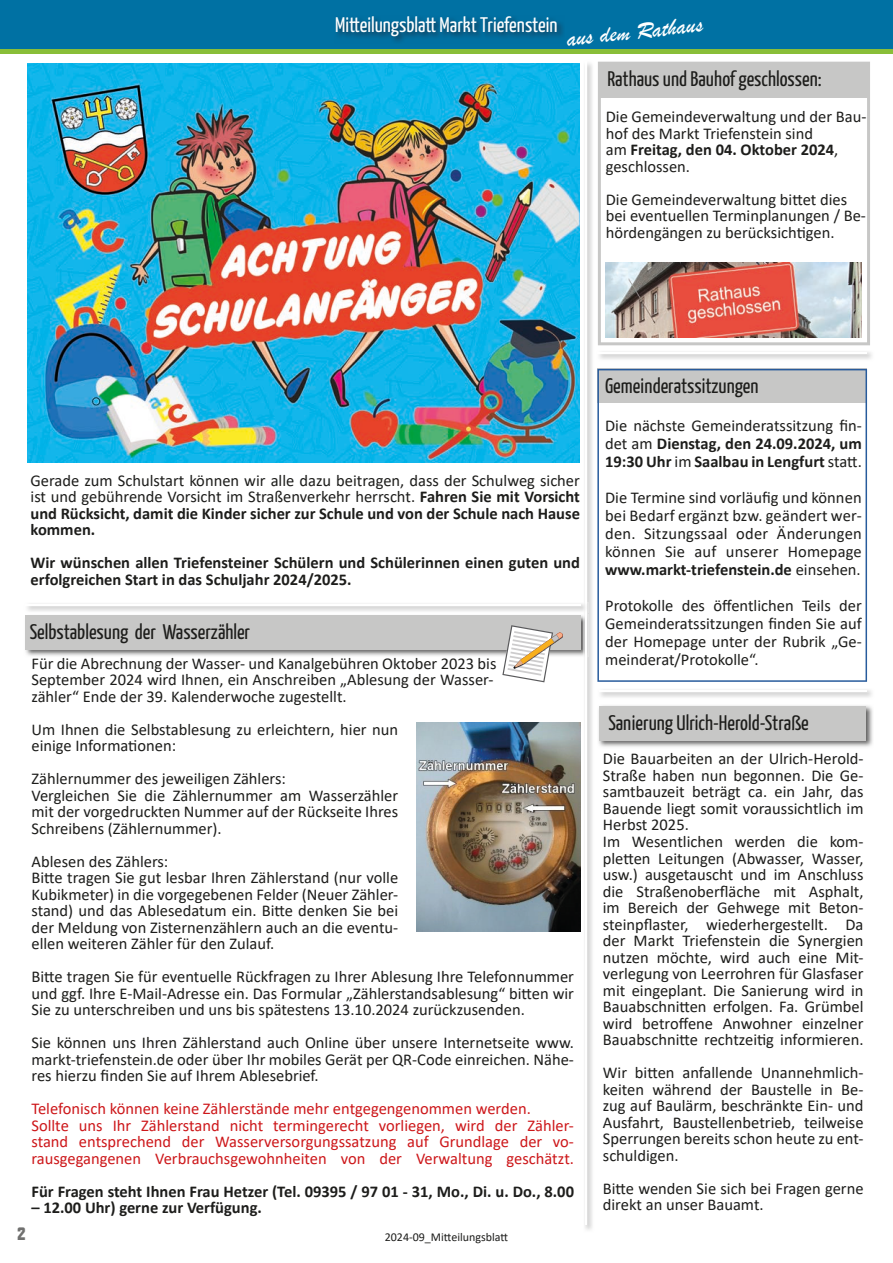
<style>
.page{position:relative;width:893px;height:1263px;background:#fff}
.page>*{position:absolute;margin:0;border:0;box-sizing:border-box;transform-origin:0 0}
.t1{font:24px "Brush Script";color:#fff}
.t2{font:21px "Yanone Kaffeesatz";color:#1d1d1b}
.t3{font:21px "Yanone Kaffeesatz";color:#fff}
.t4{font:800 18px "Refrigerator Deluxe";color:#70706f}
.t5{font:16.5px/16.5px "Calibri";color:#1d1d1b}
.t6{font:700 16.5px/18px "Calibri";color:#1d1d1b;text-align:justify}
.t7{font:16.5px/16.5px "Calibri";color:#cd171a}
.t8{font:12px "Calibri";color:#1d1d1b}
.s1{font-weight:700}
.s2{font-weight:400}
</style>
<div class="page">
<div style="left:0;top:0;width:893px;height:51px;background:#0071a3"></div>
<hr style="left:0;top:49px;width:893px;height:4px;background:#89be38">
<img style="left:337px;top:18px;width:226px;height:24px">
<img style="left:25px;top:615px;width:558px;height:41px">
<div style="left:26px;top:615px;width:555px;height:34px;background:#c7c7c6"></div>
<svg style="left:597px;top:369px;width:270px;height:313px"></svg>
<img style="left:583px;top:63px;width:9px;height:1167px">
<hr style="left:585px;top:62px;width:2px;height:1163px;background:#fff">
<svg style="left:502px;top:625px;width:61px;height:57px"></svg>
<svg style="left:598px;top:62px;width:272px;height:283px"></svg>
<img style="left:417px;top:722px;width:164px;height:210px">
<img style="left:598px;top:705px;width:275px;height:42px">
<div style="left:599px;top:706px;width:267px;height:35px;background:#c7c7c6"></div>
<svg style="left:583px;top:602px;width:5px;height:11px"></svg>
<img style="left:27px;top:63px;width:553px;height:399px">
<p class="t3" style="left:335px;top:10px;width:224px">Mitteilungsblatt Markt Triefenstein</p>
<h1 class="t1" style="left:565px;top:24px;width:138px;rotate:-6deg">aus dem Rathaus</h1>
<p class="t2" style="left:607px;top:64px;width:216px">Rathaus und Bauhof geschlossen:</p>
<p class="t5" style="left:606px;top:108px;width:262px">Die Gemeindeverwaltung und der Bau&shy;hof des Markt Triefenstein sind<br>am <span class="s1">Freitag, den 04. Oktober 2024</span>, geschlossen.</p>
<p class="t5" style="left:606px;top:190px;width:262px">Die Gemeindeverwaltung bittet dies bei eventuellen Terminplanungen / Be&shy;hördengängen zu berücksichtigen.</p>
<p class="t5" style="left:31px;top:472px;width:551px;text-align:justify">Gerade zum Schulstart können wir alle dazu beitragen, dass der Schulweg sicher ist und gebührende Vorsicht im Straßenverkehr herrscht. <span class="s1">Fahren Sie mit Vorsicht und Rücksicht, damit die Kinder sicher zur Schule und von der Schule nach Hause kommen.</span></p>
<p class="t6" style="left:31px;top:554px;width:551px;line-height:16.5px">Wir wünschen allen Triefensteiner Schülern und Schülerinnen einen guten und erfolgreichen Start in das Schuljahr 2024/2025.</p>
<p class="t2" style="left:30px;top:616px;width:222px">Selbstablesung der Wasserzähler</p>
<p class="t5" style="left:31px;top:655px;width:467px">Für die Abrechnung der Wasser- und Kanalgebühren Oktober 2023 bis<br>September 2024 wird Ihnen, ein Anschreiben „Ablesung der Wasser&shy;zähler“ Ende der 39. Kalenderwoche zugestellt.</p>
<p class="t5" style="left:31px;top:721px;width:368px">Um Ihnen die Selbstablesung zu erleichtern, hier nun einige Informationen:</p>
<p class="t5" style="left:31px;top:770px;width:368px">Zählernummer des jeweiligen Zählers:<br>Vergleichen Sie die Zählernummer am Wasserzähler mit der vorgedruckten Nummer auf der Rückseite Ihres Schreibens (Zählernummer).</p>
<p class="t5" style="left:31px;top:853px;width:368px">Ablesen des Zählers:<br>Bitte tragen Sie gut lesbar Ihren Zählerstand (nur volle Kubikmeter) in die vorgegebenen Felder (Neuer Zähler&shy;stand) und das Ablesedatum ein. Bitte denken Sie bei der Meldung von Zisternenzählern auch an die eventu&shy;ellen weiteren Zähler für den Zulauf.</p>
<p class="t5" style="left:31px;top:968px;width:544px;text-align:justify">Bitte tragen Sie für eventuelle Rückfragen zu Ihrer Ablesung Ihre Telefonnummer und ggf. Ihre E-Mail-Adresse ein. Das Formular „Zählerstandsablesung“ bitten wir Sie zu unterschreiben und uns bis spätestens 13.10.2024 zurückzusenden.</p>
<p class="t5" style="left:31px;top:1034px;width:544px;text-align:justify">Sie können uns Ihren Zählerstand auch Online über unsere Internetseite www. markt-triefenstein.de oder über Ihr mobiles Gerät per QR-Code einreichen. Nähe&shy;res hierzu finden Sie auf Ihrem Ablesebrief.</p>
<p class="t7" style="left:31px;top:1100px;width:544px">Telefonisch können keine Zählerstände mehr entgegengenommen werden.<br>Sollte uns Ihr Zählerstand nicht termingerecht vorliegen, wird der Zähler&shy;stand entsprechend der Wasserversorgungssatzung auf Grundlage der vo&shy;rausgegangenen Verbrauchsgewohnheiten von der Verwaltung geschätzt.</p>
<p class="t6" style="left:31px;top:1182px;width:544px">Für Fragen steht Ihnen Frau Hetzer (Tel. 09395 / 97 01 - 31, Mo., Di. u. Do., 8.00</p>
<p class="t6" style="left:31px;top:1199px;width:231px">– 12.00 Uhr) gerne zur Verfügung.</p>
<p class="t4" style="left:17px;top:1223px;width:10px">2</p>
<p class="t8" style="left:385px;top:1229px;width:125px">2024-09_Mitteilungsblatt</p>
<p class="t2" style="left:605px;top:371px;width:155px">Gemeinderatssitzungen</p>
<p class="t6" style="left:605px;top:416px;width:258px"><span class="s2">Die nächste Gemeinderatssitzung fin&shy;det am</span> Dienstag, den 24.09.2024, um 19:30 Uhr <span class="s2">im</span> Saalbau in Lengfurt <span class="s2">statt.</span></p>
<p class="t5" style="left:605px;top:488px;width:258px;line-height:18px;text-align:justify">Die Termine sind vorläufig und können bei Bedarf ergänzt bzw. geändert wer&shy;den. Sitzungssaal oder Änderungen können Sie auf unserer Homepage <span class="s1">www.markt-triefenstein.de</span> einsehen.</p>
<p class="t5" style="left:605px;top:596px;width:258px;line-height:18px;text-align:justify">Protokolle des öffentlichen Teils der Gemeinderatssitzungen finden Sie auf der Homepage unter der Rubrik „Ge&shy;meinderat/Protokolle“.</p>
<p class="t2" style="left:608px;top:708px;width:202px">Sanierung Ulrich-Herold-Straße</p>
<p class="t5" style="left:603px;top:750px;width:262px">Die Bauarbeiten an der Ulrich-Herold-Straße haben nun begonnen. Die Ge&shy;samtbauzeit beträgt ca. ein Jahr, das Bauende liegt somit voraussichtlich im Herbst 2025.<br>Im Wesentlichen werden die kom&shy;pletten Leitungen (Abwasser, Wasser, usw.) ausgetauscht und im Anschluss die Straßenoberfläche mit Asphalt, im Bereich der Gehwege mit Beton&shy;steinpflaster, wiederhergestellt. Da der Markt Triefenstein die Synergien nutzen möchte, wird auch eine Mit&shy;verlegung von Leerrohren für Glasfaser mit eingeplant. Die Sanierung wird in Bauabschnitten erfolgen. Fa. Grümbel wird betroffene Anwohner einzelner Bauabschnitte rechtzeitig informieren.</p>
<p class="t5" style="left:603px;top:1064px;width:262px;text-align:justify">Wir bitten anfallende Unannehmlich&shy;keiten während der Baustelle in Be&shy;zug auf Baulärm, beschränkte Ein- und Ausfahrt, Baustellenbetrieb, teilweise Sperrungen bereits schon heute zu ent&shy;schuldigen.</p>
<p class="t5" style="left:603px;top:1179px;width:262px">Bitte wenden Sie sich bei Fragen gerne direkt an unser Bauamt.</p>
</div>
